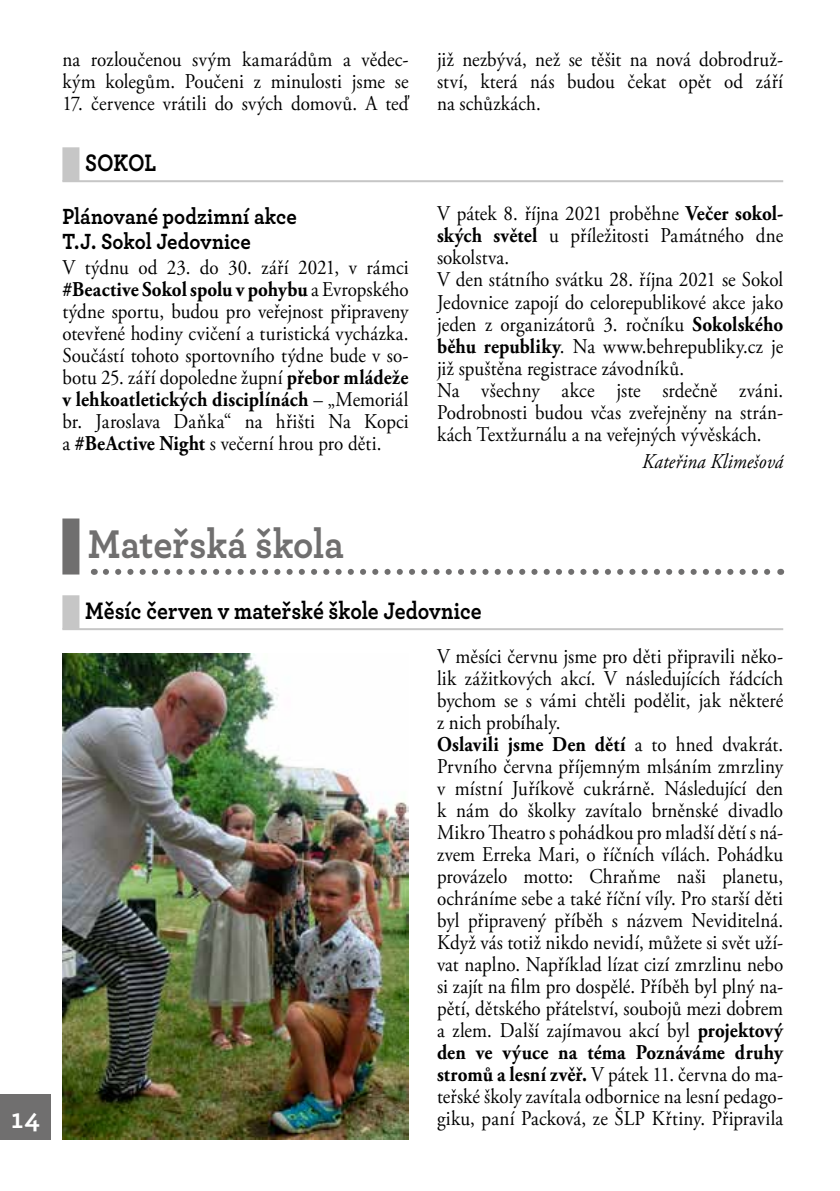
<style>
.page{position:relative;width:840px;height:1191px;background:#fff}
.page>*{position:absolute;margin:0;border:0;box-sizing:border-box;transform-origin:0 0}
.t1{font:700 42px "Archer";color:#706f6f;scale:.9 1}
.t2{font:700 28px "Archer";color:#fff}
.t3{font:700 25px "Archer";color:#000;scale:.87 1}
.t4{font:700 23px/25.2px "Archer";letter-spacing:.005em;color:#000;scale:.9 1}
.t5{font:21px/22px "Adobe Garamond Pro";letter-spacing:.005em;color:#000;scale:.9 1}
.t6{font:italic 21px "Adobe Garamond Pro";letter-spacing:.01em;color:#000;scale:.9 1}
.s1{font-weight:700}
</style>
<div class="page">
<div style="left:0;top:1094px;width:51px;height:46px;background:#706f6f"></div>
<div style="left:62px;top:147px;width:17px;height:34px;background:#c6c6c6"></div>
<hr style="left:62px;top:180px;width:720px;height:2px;background:#c6c6c6">
<div style="left:62px;top:518px;width:17px;height:56px;background:#706f6f"></div>
<svg style="left:106px;top:569px;width:665px;height:6px"></svg>
<div style="left:62px;top:595px;width:17px;height:34px;background:#c6c6c6"></div>
<hr style="left:62px;top:628px;width:720px;height:2px;background:#c6c6c6">
<img style="left:62px;top:654px;width:346px;height:486px">
<p class="t5" style="left:62px;top:49px;width:386px">na rozloučenou svým kamarádům a vědec&shy;kým kolegům. Poučeni z minulosti jsme se</p>
<p class="t5" style="left:62px;top:93px;width:386px">17. července vrátili do svých domovů. A teď</p>
<p class="t3" style="left:85px;top:143px;width:83px">SOKOL</p>
<p class="t4" style="left:62px;top:202px;width:262px">Plánované podzimní akce<br>T.J. Sokol Jedovnice</p>
<p class="t5" style="left:62px;top:257px;width:386px;text-align:justify">V týdnu od 23. do 30. září 2021, v rámci <span class="s1">#Beactive Sokol spolu v pohybu</span> a Evropského týdne sportu, budou pro veřejnost připraveny otevřené hodiny cvičení a turistická vycházka.<br>Součástí tohoto sportovního týdne bude v so&shy;botu 25. září dopoledne župní <span class="s1">přebor mládeže v lehkoatletických disciplínách</span> – „Memoriál br. Jaroslava Daňka“ na hřišti Na Kopci a <span class="s1">#BeActive Night</span> s večerní hrou pro děti.</p>
<p class="t5" style="left:437px;top:49px;width:386px;text-align:justify">již nezbývá, než se těšit na nová dobrodruž&shy;ství, která nás budou čekat opět od září na schůzkách.</p>
<p class="t5" style="left:437px;top:203px;width:386px">V pátek 8. října 2021 proběhne <span class="s1">Večer sokol&shy;ských světel</span> u příležitosti Památného dne sokolstva.<br>V den státního svátku 28. října 2021 se Sokol Jedovnice zapojí do celorepublikové akce jako jeden z organizátorů 3. ročníku <span class="s1">Sokolského běhu republiky</span>. Na www.behrepubliky.cz je již spuštěna registrace závodníků.<br>Na všechny akce jste srdečně zváni.<br>Podrobnosti budou včas zveřejněny na strán&shy;kách Textžurnálu a na veřejných vývěskách.</p>
<p class="t6" style="left:642px;top:449px;width:158px">Kateřina Klimešová</p>
<h2 class="t2" style="left:11px;top:1097px;width:30px">14</h2>
<h1 class="t1" style="left:88px;top:510px;width:285px">Mateřská škola</h1>
<p class="t3" style="left:85px;top:591px;width:457px">Měsíc červen v mateřské škole Jedovnice</p>
<p class="t5" style="left:437px;top:645px;width:386px">V měsíci červnu jsme pro děti připravili něko&shy;lik zážitkových akcí. V následujících řádcích bychom se s vámi chtěli podělit, jak některé z nich probíhaly.<br><span class="s1">Oslavili jsme Den dětí</span> a to hned dvakrát.<br>Prvního června příjemným mlsáním zmrzliny v místní Juříkově cukrárně. Následující den k nám do školky zavítalo brněnské divadlo Mikro Theatro s pohádkou pro mladší dětí s ná&shy;zvem Erreka Mari, o říčních vílách. Pohádku provázelo motto: Chraňme naši planetu, ochráníme sebe a také říční víly. Pro starší děti byl připravený příběh s názvem Neviditelná.<br>Když vás totiž nikdo nevidí, můžete si svět uží&shy;vat naplno. Například lízat cizí zmrzlinu nebo si zajít na film pro dospělé. Příběh byl plný na&shy;pětí, dětského přátelství, soubojů mezi dobrem a zlem. Další zajímavou akcí byl <span class="s1">projektový den ve výuce na téma Poznáváme druhy stromů a lesní zvěř.</span> V pátek 11. června do ma&shy;teřské školy zavítala odbornice na lesní pedago&shy;giku, paní Packová, ze ŠLP Křtiny. Připravila</p>
</div>
